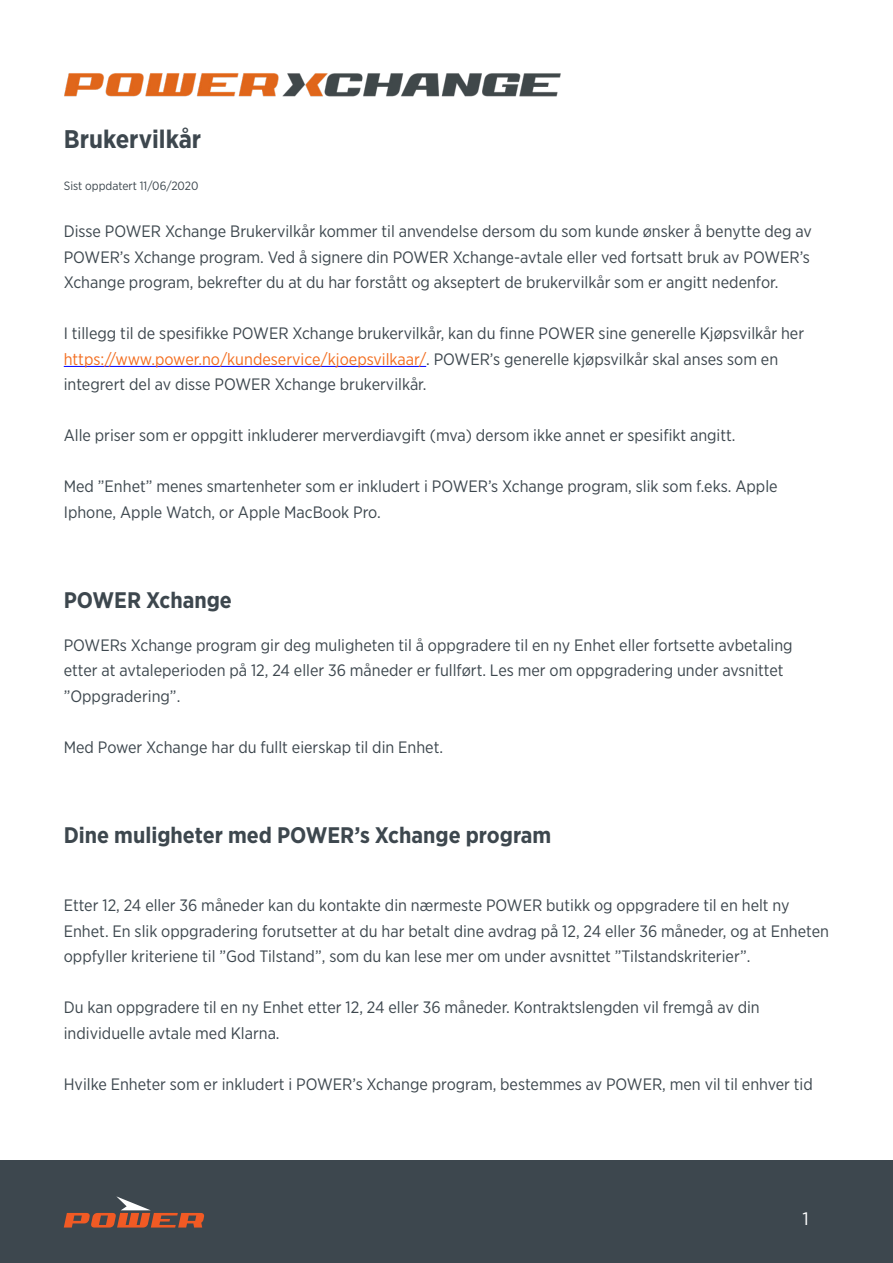
<style>
.page{position:relative;width:893px;height:1263px;background:#fff}
.page>*{position:absolute;margin:0;border:0;box-sizing:border-box;transform-origin:0 0}
.Heading{font:700 25.5px "Gotham Narrow";color:#3d474e}
.Subheading{font:700 22.5px "Gotham Narrow";color:#3d474e}
.t1{font:18px "Gotham";color:#fff}
.Book_Narrow{font:16.5px/25.5px "Gotham Narrow";color:#3d474e}
.Book_Narrow-2{font:12px "Gotham Narrow";color:#3d474e}
.s1{color:#f36e21}
</style>
<div class="page">
<div style="left:0;top:1161px;width:893px;height:102px;background:#3d474e"></div>
<svg style="left:64px;top:1196px;width:140px;height:31px"></svg>
<hr style="left:64px;top:366px;width:362px;height:1px;background:#00f">
<img style="left:64px;top:73px;width:497px;height:24px">
<p class="Heading" style="left:64px;top:123px;width:139px">Brukervilkår</p>
<p class="Book_Narrow-2" style="left:64px;top:179px;width:136px">Sist oppdatert 11/06/2020</p>
<p class="Book_Narrow" style="left:64px;top:218px;width:750px">Disse POWER Xchange Brukervilkår kommer til anvendelse dersom du som kunde ønsker å benytte deg av<br>POWER’s Xchange program. Ved å signere din POWER Xchange-avtale eller ved fortsatt bruk av POWER’s<br>Xchange program, bekrefter du at du har forstått og akseptert de brukervilkår som er angitt nedenfor.</p>
<p class="Book_Narrow" style="left:64px;top:320px;width:742px">I tillegg til de spesifikke POWER Xchange brukervilkår, kan du finne POWER sine generelle Kjøpsvilkår her <span class="s1">https://www.power.no/kundeservice/kjoepsvilkaar/</span>. POWER’s generelle kjøpsvilkår skal anses som en integrert del av disse POWER Xchange brukervilkår.</p>
<p class="Book_Narrow" style="left:64px;top:422px;width:673px">Alle priser som er oppgitt inkluderer merverdiavgift (mva) dersom ikke annet er spesifikt angitt.</p>
<p class="Book_Narrow" style="left:64px;top:473px;width:715px">Med ”Enhet” menes smartenheter som er inkludert i POWER’s Xchange program, slik som f.eks. Apple<br>Iphone, Apple Watch, or Apple MacBook Pro.</p>
<p class="Subheading" style="left:64px;top:586px;width:170px">POWER Xchange</p>
<p class="Book_Narrow" style="left:64px;top:632px;width:730px">POWERs Xchange program gir deg muligheten til å oppgradere til en ny Enhet eller fortsette avbetaling etter at avtaleperioden på 12, 24 eller 36 måneder er fullført. Les mer om oppgradering under avsnittet ”Oppgradering”.</p>
<p class="Book_Narrow" style="left:64px;top:734px;width:381px">Med Power Xchange har du fullt eierskap til din Enhet.</p>
<p class="Subheading" style="left:64px;top:821px;width:489px">Dine muligheter med POWER’s Xchange program</p>
<p class="Book_Narrow" style="left:64px;top:892px;width:767px">Etter 12, 24 eller 36 måneder kan du kontakte din nærmeste POWER butikk og oppgradere til en helt ny<br>Enhet. En slik oppgradering forutsetter at du har betalt dine avdrag på 12, 24 eller 36 måneder, og at Enheten oppfyller kriteriene til ”God Tilstand”, som du kan lese mer om under avsnittet ”Tilstandskriterier”.</p>
<p class="Book_Narrow" style="left:64px;top:994px;width:697px">Du kan oppgradere til en ny Enhet etter 12, 24 eller 36 måneder. Kontraktslengden vil fremgå av din individuelle avtale med Klarna.</p>
<p class="Book_Narrow" style="left:64px;top:1071px;width:751px">Hvilke Enheter som er inkludert i POWER’s Xchange program, bestemmes av POWER, men vil til enhver tid</p>
<p class="t1" style="left:803px;top:1207px;width:8px">1</p>
</div>
